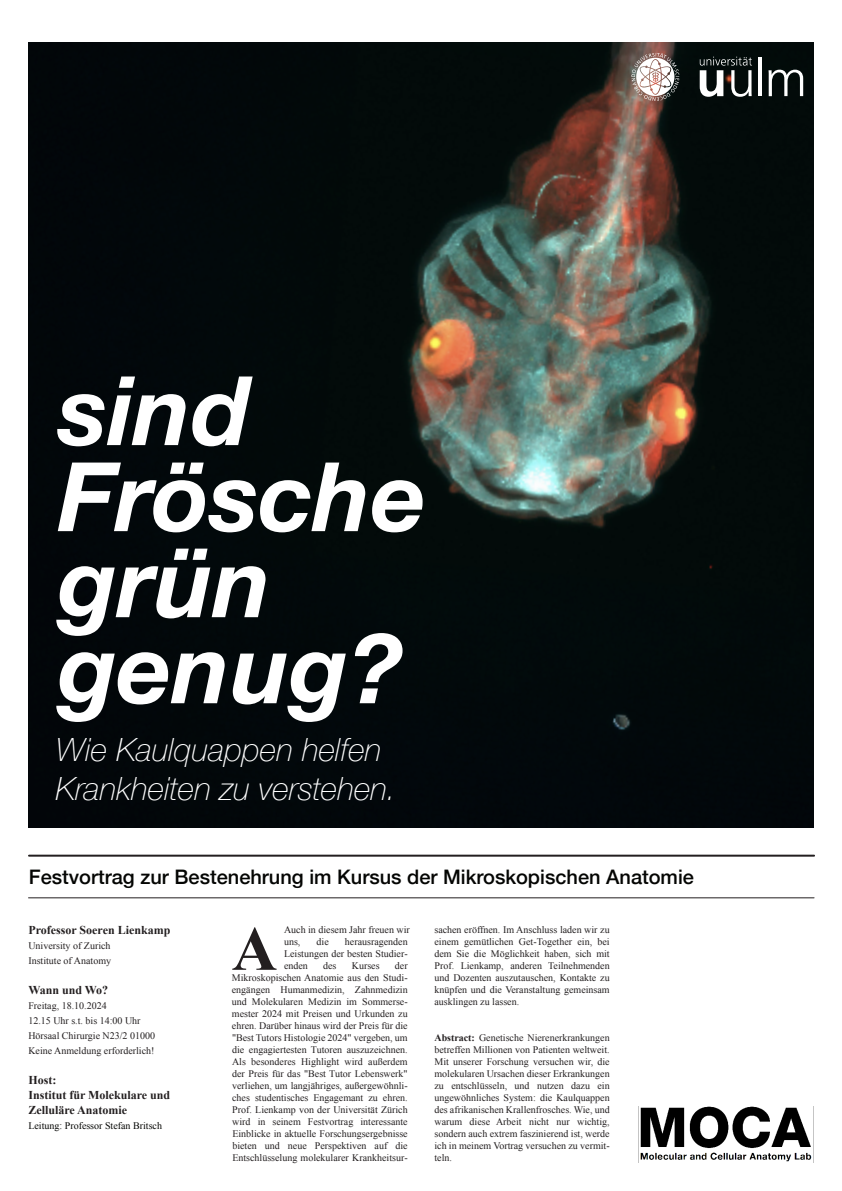
<style>
.page{position:relative;width:842px;height:1191px;background:#fff}
.page>*{position:absolute;margin:0;border:0;box-sizing:border-box;transform-origin:0 0}
.t1{font:italic 700 96px/86px "Helvetica Neue";color:#fff}
.t2{font:700 63px "Times New Roman";color:#231f20}
.t3{font:italic 100 32px/38.4px "Helvetica Neue";color:#fff}
.t4{font:500 20px "Helvetica Neue";color:#040503}
.t5{font:700 12px/15px "Times New Roman";color:#231f20}
.t6{font:10px/12px "Times New Roman";color:#231f20;text-align:justify}
.t7{font:10px "Times New Roman";color:#040503}
.s1{font-weight:700}
</style>
<div class="page">
<img style="left:28px;top:43px;width:785px;height:784px">
<hr style="left:29px;top:854px;width:785px;height:2px;background:#231f20">
<hr style="left:28px;top:897px;width:786px;height:1px;background:#231f20">
<hr style="left:759px;top:57px;width:3px;height:39px;background:#fff">
<svg style="left:700px;top:57px;width:52px;height:40px"></svg>
<svg style="left:768px;top:70px;width:35px;height:26px"></svg>
<svg style="left:631px;top:53px;width:48px;height:48px"></svg>
<img style="left:638px;top:1106px;width:176px;height:56px">
<h1 class="t1" style="left:58px;top:370px;width:370px">sind<br>Frösche grün genug?</h1>
<h3 class="t3" style="left:56px;top:729px;width:342px">Wie Kaulquappen helfen<br>Krankheiten zu verstehen.</h3>
<h3 class="t4" style="left:29px;top:861px;width:667px">Festvortrag zur Bestenehrung im Kursus der Mikroskopischen Anatomie</h3>
<h2 class="t2" style="left:232px;top:905px;width:47px">A</h2>
<p class="t5" style="left:28px;top:922px;width:144px">Professor Soeren Lienkamp</p>
<p class="t6" style="left:28px;top:938px;width:84px;line-height:15px">University of Zurich<br>Institute of Anatomy</p>
<p class="t5" style="left:28px;top:982px;width:81px">Wann und Wo?</p>
<p class="t6" style="left:28px;top:998px;width:128px;line-height:15px;text-align:left">Freitag, 18.10.2024<br>12.15 Uhr s.t. bis 14:00 Uhr<br>Hörsaal Chirurgie N23/2 01000<br>Keine Anmeldung erforderlich!</p>
<p class="t5" style="left:28px;top:1072px;width:143px">Host:<br>Institut für Molekulare und<br>Zelluläre Anatomie</p>
<p class="t7" style="left:28px;top:1119px;width:135px">Leitung: Professor Stefan Britsch</p>
<p class="t6" style="left:284px;top:923px;width:127px">Auch in diesem Jahr freuen wir uns,</p>
<p class="t6" style="left:434px;top:923px;width:177px">sachen eröffnen. Im Anschluss laden wir zu einem gemütlichen Get-Together ein, bei dem Sie die Möglichkeit haben, sich mit Prof. Lienkamp, anderen Teilnehmenden und Dozenten auszutauschen, Kontakte zu knüpfen und die Veranstaltung gemeinsam ausklingen zu lassen.</p>
<p class="t6" style="left:434px;top:1031px;width:177px"><span class="s1">Abstract:</span> Genetische Nierenerkrankungen betreffen Millionen von Patienten weltweit.<br>Mit unserer Forschung versuchen wir, die molekularen Ursachen dieser Erkrankungen zu entschlüsseln, und nutzen dazu ein ungewöhnliches System: die Kaulquappen des afrikanischen Krallenfrosches. Wie, und warum diese Arbeit nicht nur wichtig, sondern auch extrem faszinierend ist, werde ich in meinem Vortrag versuchen zu vermit&shy;teln.</p>
<p class="t6" style="left:284px;top:935px;width:125px;text-indent:61px">herausragenden Leistungen der besten Studier&shy;enden</p>
<p class="t6" style="left:317px;top:935px;width:14px">die</p>
<p class="t6" style="left:232px;top:959px;width:177px;text-indent:163px">der Mikroskopischen Anatomie aus den Studi&shy;engängen Humanmedizin, Zahnmedizin und Molekularen Medizin im Sommerse&shy;mester 2024 mit Preisen und Urkunden zu ehren. Darüber hinaus wird der Preis für die "Best Tutors Histologie 2024" vergeben, um die engagiertesten Tutoren auszuzeichnen.<br>Als besonderes Highlight wird außerdem der Preis für das "Best Tutor Lebenswerk" verliehen, um langjähriges, außergewöhnli&shy;ches studentisches Engagemant zu ehren.<br>Prof. Lienkamp von der Universität Zürich wird in seinem Festvortrag interessante Einblicke in aktuelle Forschungsergebnisse bieten und neue Perspektiven auf die Entschlüsselung molekularer Krankheitsur-</p>
<p class="t6" style="left:323px;top:959px;width:15px">des</p>
<p class="t6" style="left:352px;top:959px;width:29px">Kurses</p>
</div>
